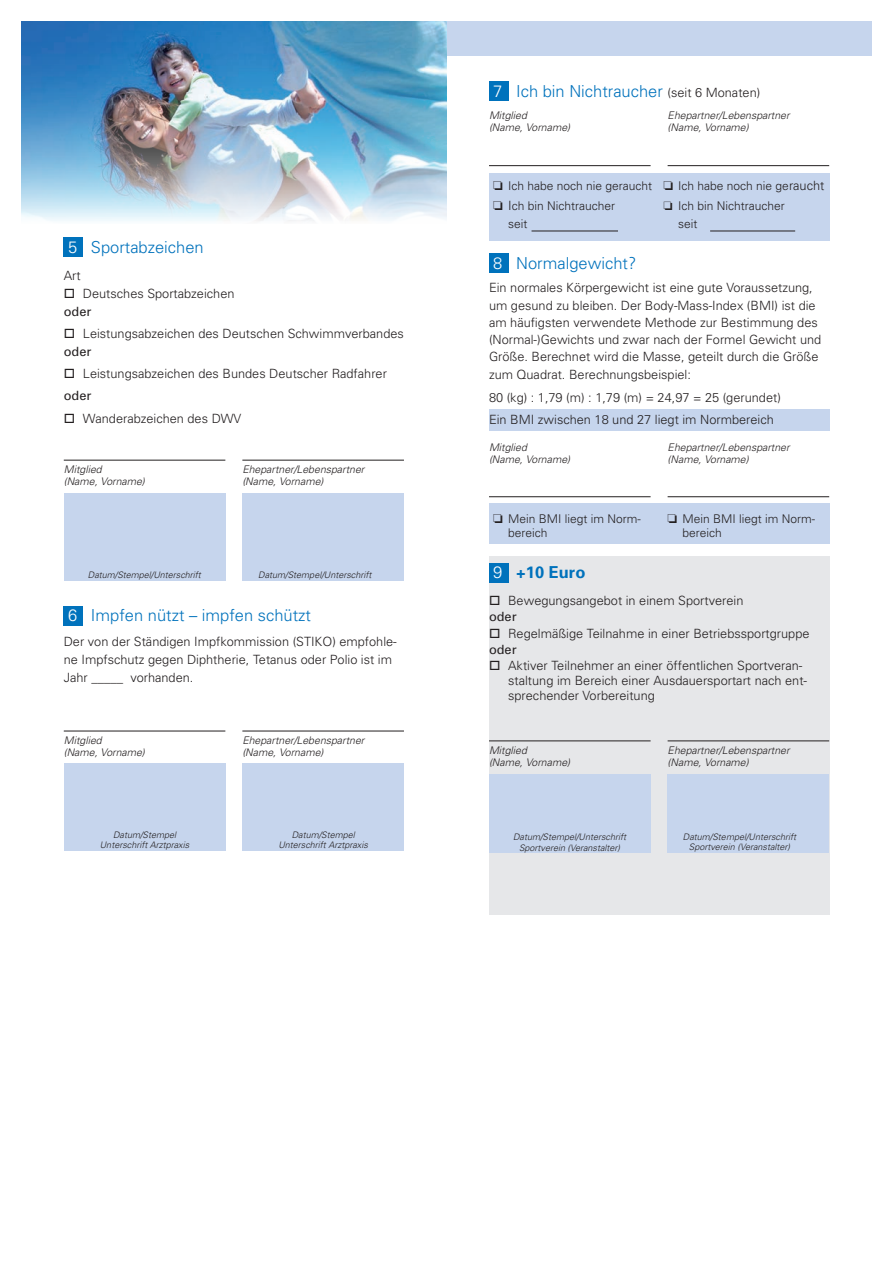
<style>
.page{position:relative;width:893px;height:1263px;background:#fff}
.page>*{position:absolute;margin:0;border:0;box-sizing:border-box;transform-origin:0 0}
.Subhead_grau{font:300 16.5px "Univers";color:#0072bc}
.Mengentext{font:300 16.5px "Univers";color:#0072bc}
.Subhead{font:300 16.5px "Univers";color:#0072bc}
.Subhead-2{font:700 16.5px "Univers";color:#0072bc}
.Mengentext-2{font:300 12.75px/17.4px "Univers";color:#231f20}
.Mengentext-3{font:12.75px "Univers";color:#231f20}
.Mengentext-4{font:300 12px "Univers";color:#231f20}
.Mengentext_fett{font:italic 300 10.5px/12px "Univers";color:#231f20}
.Mengentext_fett-2{font:italic 300 9px/10.5px "Univers";color:#231f20;text-align:center}
.s1{color:#fff}
.s2{font-weight:400}
.s3{font-size:12.75px;color:#231f20}
.s4{font-size:12.75px}
.s5{font-weight:300;color:#fff}
</style>
<div class="page">
<div style="left:21px;top:21px;width:851px;height:34px;background:#c6d5ed"></div>
<div style="left:489px;top:556px;width:340px;height:358px;background:#e6e7e9"></div>
<div style="left:489px;top:563px;width:19px;height:19px;background:#0072bc"></div>
<div style="left:489px;top:774px;width:162px;height:79px;background:#c6d5ed"></div>
<div style="left:668px;top:774px;width:161px;height:79px;background:#c6d5ed"></div>
<hr style="left:489px;top:741px;width:162px;height:1px;background:#231f20">
<hr style="left:668px;top:741px;width:161px;height:1px;background:#231f20">
<div style="left:489px;top:504px;width:340px;height:40px;background:#c6d5ed"></div>
<div style="left:489px;top:82px;width:19px;height:19px;background:#0072bc"></div>
<div style="left:489px;top:253px;width:19px;height:20px;background:#0072bc"></div>
<div style="left:489px;top:409px;width:340px;height:22px;background:#c6d5ed"></div>
<hr style="left:489px;top:496px;width:162px;height:1px;background:#231f20">
<div style="left:489px;top:173px;width:340px;height:67px;background:#c6d5ed"></div>
<hr style="left:531px;top:231px;width:87px;height:1px;background:#231f20">
<hr style="left:710px;top:231px;width:85px;height:1px;background:#231f20">
<hr style="left:489px;top:165px;width:162px;height:1px;background:#231f20">
<hr style="left:668px;top:165px;width:161px;height:1px;background:#231f20">
<hr style="left:668px;top:496px;width:161px;height:1px;background:#231f20">
<img style="left:21px;top:21px;width:425px;height:200px">
<div style="left:64px;top:763px;width:161px;height:87px;background:#c6d5ed"></div>
<div style="left:242px;top:763px;width:162px;height:87px;background:#c6d5ed"></div>
<div style="left:64px;top:606px;width:19px;height:19px;background:#0072bc"></div>
<div style="left:64px;top:237px;width:19px;height:19px;background:#0072bc"></div>
<div style="left:64px;top:493px;width:161px;height:87px;background:#c6d5ed"></div>
<div style="left:242px;top:493px;width:162px;height:87px;background:#c6d5ed"></div>
<hr style="left:64px;top:731px;width:161px;height:1px;background:#231f20">
<hr style="left:64px;top:460px;width:161px;height:1px;background:#231f20">
<hr style="left:242px;top:731px;width:162px;height:1px;background:#231f20">
<hr style="left:242px;top:460px;width:162px;height:1px;background:#231f20">
<p class="Subhead_grau" style="left:68px;top:237px;width:137px"><span class="s1">5</span> Sportabzeichen</p>
<p class="Mengentext-2" style="left:64px;top:266px;width:18px">Art</p>
<p class="Mengentext-2" style="left:64px;top:284px;width:172px;line-height:18px;text-indent:19px">Deutsches Sportabzeichen <span class="s2">oder</span></p>
<p class="Mengentext-2" style="left:64px;top:324px;width:342px;line-height:18px;text-indent:19px">Leistungsabzeichen des Deutschen Schwimmverbandes <span class="s2">oder</span></p>
<p class="Mengentext-2" style="left:83px;top:365px;width:305px">Leistungsabzeichen des Bundes Deutscher Radfahrer</p>
<p class="Mengentext-3" style="left:64px;top:388px;width:29px">oder</p>
<p class="Mengentext-2" style="left:83px;top:409px;width:160px">Wanderabzeichen des DWV</p>
<p class="Mengentext_fett" style="left:64px;top:463px;width:83px">Mitglied<br>(Name, Vorname)</p>
<p class="Mengentext_fett" style="left:242px;top:463px;width:123px">Ehepartner/Lebenspartner (Name, Vorname)</p>
<p class="Mengentext_fett-2" style="left:88px;top:570px;width:115px">Datum/Stempel/Unterschrift</p>
<p class="Mengentext_fett-2" style="left:258px;top:570px;width:115px">Datum/Stempel/Unterschrift</p>
<p class="Subhead_grau" style="left:68px;top:605px;width:244px"><span class="s1">6</span> Impfen nützt – impfen schützt</p>
<p class="Mengentext-2" style="left:64px;top:632px;width:335px;line-height:18px">Der von der Ständigen Impfkommission (STIKO) empfohle&shy;ne Impfschutz gegen Diphtherie, Tetanus oder Polio ist im<br>Jahr _____ vorhanden.</p>
<p class="Mengentext_fett" style="left:64px;top:734px;width:83px">Mitglied<br>(Name, Vorname)</p>
<p class="Mengentext_fett" style="left:242px;top:734px;width:123px">Ehepartner/Lebenspartner (Name, Vorname)</p>
<p class="Mengentext_fett-2" style="left:100px;top:829px;width:91px">Datum/Stempel<br>Unterschrift Arztpraxis</p>
<p class="Mengentext_fett-2" style="left:278px;top:829px;width:91px">Datum/Stempel<br>Unterschrift Arztpraxis</p>
<p class="Mengentext" style="left:493px;top:81px;width:269px"><span class="s1">7</span> Ich bin Nichtraucher <span class="s3">(seit 6 Monaten)</span></p>
<p class="Mengentext_fett" style="left:489px;top:110px;width:83px">Mitglied<br>(Name, Vorname)</p>
<p class="Mengentext_fett" style="left:668px;top:110px;width:123px">Ehepartner/Lebenspartner (Name, Vorname)</p>
<p class="Mengentext-4" style="left:493px;top:178px;width:333px">❏ Ich habe noch nie geraucht ❏ Ich habe noch nie ge<span class="s4">raucht</span></p>
<p class="Mengentext-4" style="left:493px;top:198px;width:123px">❏ <span class="s4">I</span>ch bin Nichtraucher</p>
<p class="Mengentext-4" style="left:663px;top:198px;width:123px">❏ Ich bin Nichtraucher</p>
<p class="Mengentext-4" style="left:508px;top:216px;width:21px">seit</p>
<p class="Mengentext-4" style="left:678px;top:216px;width:21px">seit</p>
<p class="Subhead" style="left:493px;top:253px;width:145px"><span class="s1">8</span> Normalgewicht?</p>
<p class="Mengentext-2" style="left:489px;top:279px;width:334px">Ein normales Körpergewicht ist eine gute Voraussetzung, um gesund zu bleiben. Der Body-Mass-Index (BMI) ist die am häufigsten verwendete Methode zur Bestimmung des (Normal-)Gewichts und zwar nach der Formel Gewicht und Größe. Berechnet wird die Masse, geteilt durch die Größe zum Quadrat. Berechnungsbeispiel:</p>
<p class="Mengentext-2" style="left:489px;top:388px;width:293px">80 (kg) : 1,79 (m) : 1,79 (m) = 24,97 = 25 (gerundet)</p>
<p class="Mengentext-2" style="left:489px;top:411px;width:286px">Ein BMI zwischen 18 und 27 liegt im Normbereich</p>
<p class="Mengentext_fett" style="left:489px;top:441px;width:83px">Mitglied<br>(Name, Vorname)</p>
<p class="Mengentext_fett" style="left:668px;top:441px;width:123px">Ehepartner/Lebenspartner (Name, Vorname)</p>
<p class="Mengentext-4" style="left:493px;top:511px;width:149px">❏ Mein BMI liegt im Norm-</p>
<p class="Mengentext-4" style="left:668px;top:511px;width:149px">❏ Mein BMI liegt im Norm-</p>
<p class="Mengentext-4" style="left:508px;top:526px;width:41px">bereich</p>
<p class="Mengentext-4" style="left:682px;top:526px;width:41px">bereich</p>
<p class="Subhead-2" style="left:493px;top:562px;width:94px"><span class="s5">9</span> +10 Euro</p>
<p class="Mengentext-2" style="left:508px;top:591px;width:237px">Bewegungsangebot in einem Sportverein</p>
<p class="Mengentext-3" style="left:489px;top:609px;width:29px">oder</p>
<p class="Mengentext-2" style="left:508px;top:624px;width:303px">Regelmäßige Teilnahme in einer Betriebssportgruppe</p>
<p class="Mengentext-3" style="left:489px;top:642px;width:29px">oder</p>
<p class="Mengentext-2" style="left:508px;top:657px;width:300px;line-height:15.3px">Aktiver Teilnehmer an einer öffentlichen Sportveran&shy;staltung im Bereich einer Ausdauersportart nach ent&shy;sprechender Vorbereitung</p>
<p class="Mengentext_fett" style="left:489px;top:744px;width:83px">Mitglied<br>(Name, Vorname)</p>
<p class="Mengentext_fett" style="left:668px;top:744px;width:123px">Ehepartner/Lebenspartner (Name, Vorname)</p>
<p class="Mengentext_fett-2" style="left:513px;top:832px;width:115px">Datum/Stempel/Unterschrift<br>Sportverein (Veranstalter)</p>
<p class="Mengentext_fett-2" style="left:683px;top:831px;width:115px">Datum/Stempel/Unterschrift<br>Sportverein (Veranstalter)</p>
</div>
